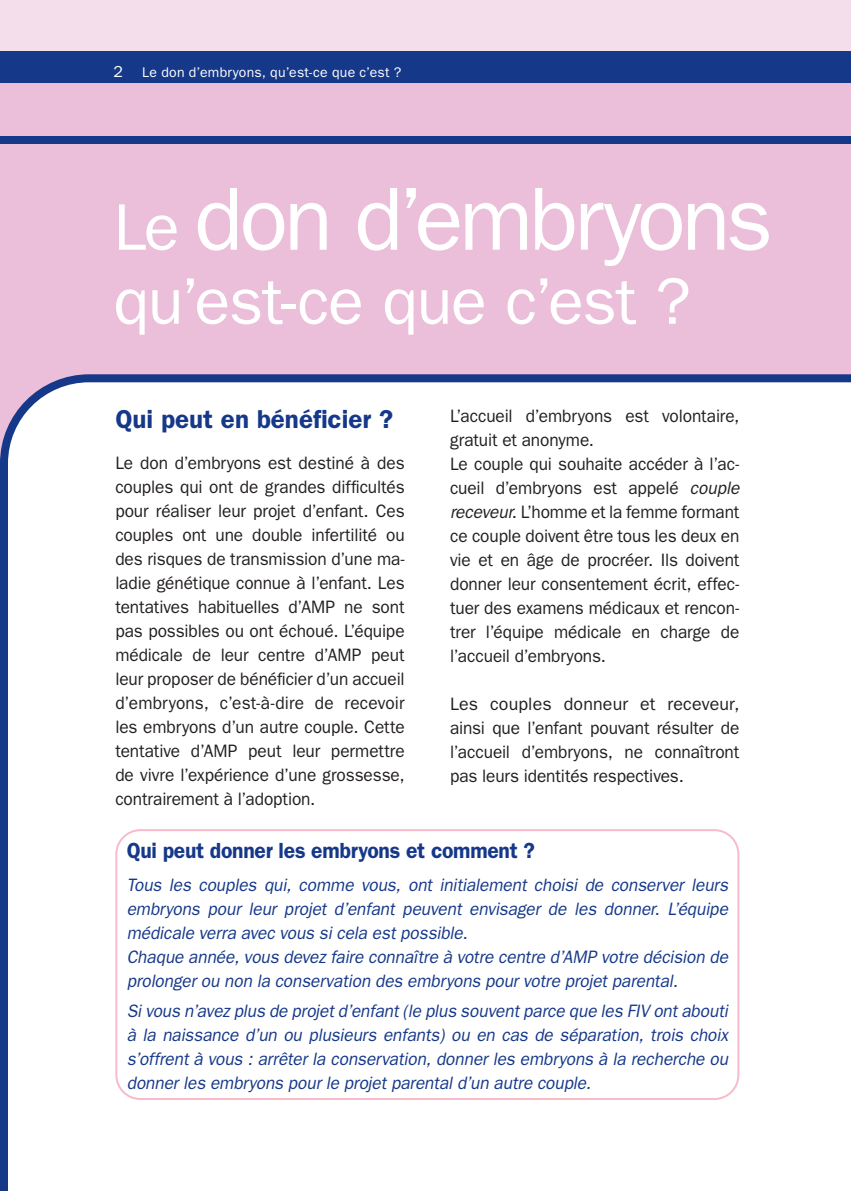
<style>
.page{position:relative;width:851px;height:1191px;background:#fff}
.page>*{position:absolute;margin:0;border:0;box-sizing:border-box;transform-origin:0 0}
.t1{font:90px "Franklin Gothic";letter-spacing:-.045em;color:#fff}
.t2{font:66px "Franklin Gothic";letter-spacing:-.02em;color:#fff}
.t3{font:600 26px "Franklin Gothic";color:#153889}
.t4{font:600 22px "Franklin Gothic";letter-spacing:-.01em;color:#153889;scale:.96 1}
.t5{font:18px/24px "Franklin Gothic";letter-spacing:-.005em;color:#231f20;text-align:justify;scale:.96 1}
.t6{font:italic 18px/24px "Franklin Gothic";letter-spacing:-.01em;color:#153889;scale:.96 1}
.t7{font:18px/24px "Franklin Gothic";letter-spacing:-.005em;color:#231f20;text-align:justify}
.t8{font:14px "Franklin Gothic";letter-spacing:.02em;color:#fff}
.s1{font-size:16px}
.s2{font-size:66px}
.s3{font-style:italic}
</style>
<div class="page">
<div style="left:0;top:51px;width:850px;height:1140px;background:#ebbfd9"></div>
<div style="left:0;top:374px;width:850px;height:817px;background:#fff"></div>
<div style="left:0;top:0;width:850px;height:83px;background:#f5deeb"></div>
<div style="left:0;top:51px;width:850px;height:31px;background:#153889"></div>
<div style="left:0;top:137px;width:850px;height:7px;background:#153889"></div>
<div style="left:115px;top:829px;width:624px;height:271px;border:2px solid #f8bbca;border-radius:24px"></div>
<p class="t8" style="left:113px;top:64px;width:289px"><span class="s1">2</span> Le don d’embryons, qu’est-ce que c’est ?</p>
<h1 class="t1" style="left:113px;top:167px;width:660px"><span class="s2">Le</span> don d’embryons</h1>
<h2 class="t2" style="left:113px;top:263px;width:578px">qu’est-ce que c’est ?</h2>
<h3 class="t3" style="left:115px;top:403px;width:279px">Qui peut en bénéficier ?</h3>
<p class="t5" style="left:115px;top:451px;width:303px">Le don d’embryons est destiné à des couples qui ont de grandes difficultés pour réaliser leur projet d’enfant. Ces couples ont une double infertilité ou des risques de transmission d’une ma&shy;ladie génétique connue à l’enfant. Les tentatives habituelles d’AMP ne sont pas possibles ou ont échoué. L’équipe médicale de leur centre d’AMP peut leur proposer de bénéficier d’un accueil d’embryons, c’est-à-dire de recevoir les embryons d’un autre couple. Cette tentative d’AMP peut leur permettre de vivre l’expérience d’une grossesse, contrairement à l’adoption.</p>
<p class="t5" style="left:450px;top:404px;width:303px;text-align:left">L’accueil d’embryons est volontaire, gratuit et anonyme.<br>Le couple qui souhaite accéder à l’ac&shy;cueil d’embryons est appelé <span class="s3">couple receveur</span>. L’homme et la femme formant ce couple doivent être tous les deux en vie et en âge de procréer. Ils doivent donner leur consentement écrit, effec&shy;tuer des examens médicaux et rencon&shy;trer l’équipe médicale en charge de l’accueil d’embryons.</p>
<p class="t7" style="left:450px;top:692px;width:291px">Les couples donneur et receveur, ainsi que l’enfant pouvant résulter de l’accueil d’embryons, ne connaîtront pas leurs identités respectives.</p>
<p class="t4" style="left:127px;top:838px;width:426px">Qui peut donner les embryons et comment ?</p>
<p class="t6" style="left:127px;top:873px;width:631px">Tous les couples qui, comme vous, ont initialement choisi de conserver leurs embryons pour leur projet d’enfant peuvent envisager de les donner. L’équipe médicale verra avec vous sicela estpossible.<br>Chaque année,vous devezfaire connaître à votre centre d’AMP votre décision de prolongerou non la conservation des embryons pourvotre projetparental.</p>
<p class="t6" style="left:127px;top:998px;width:631px;text-align:justify">Sivous n’avezplus de projetd’enfant(le plus souventparce que les FIV ontabouti à la naissance d’un ou plusieurs enfants) ou en cas de séparation, trois choix s’offrent à vous : arrêter la conservation, donner les embryons à la recherche ou donnerles embryons pourle projetparentald’un autre couple.</p>
</div>
